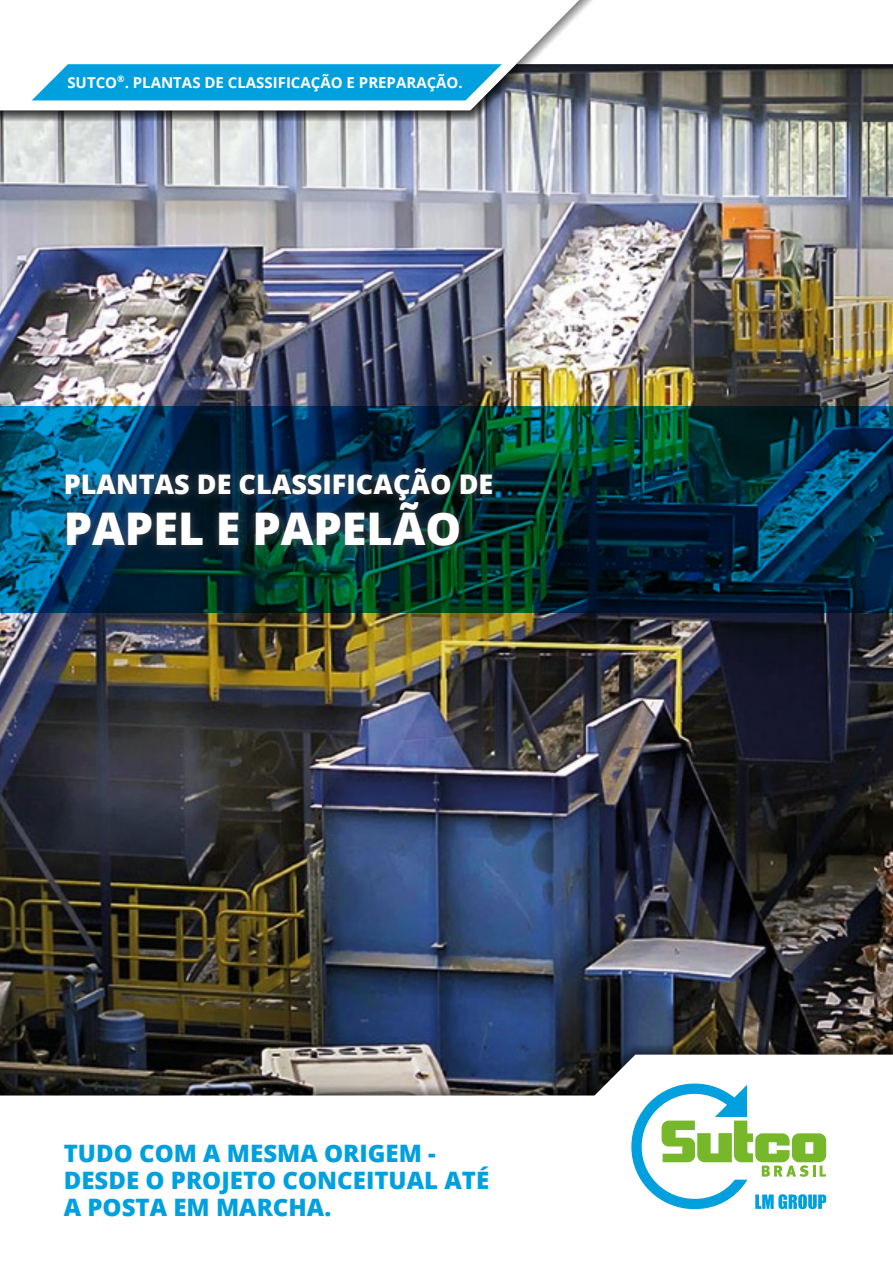
<style>
.page{position:relative;width:893px;height:1263px;background:#fff}
.page>*{position:absolute;margin:0;border:0;box-sizing:border-box;transform-origin:0 0}
.t1{font:800 45px "Open Sans";color:#fff}
.t2{font:800 27px "Open Sans";color:#fff}
.t3{font:800 24px/27px "Open Sans";color:#00a0de}
.t4{font:700 15px "Open Sans";color:#fff}
</style>
<div class="page">
<img style="left:0;top:121px;width:893px;height:923px">
<svg style="left:0;top:406px;width:893px;height:207px;background:#003645"></svg>
<div style="left:56px;top:460px;width:445px;height:95px;background:#575756;opacity:.75"></div>
<img style="left:0;top:1044px;width:893px;height:10px">
<svg style="left:0;top:1054px;width:893px;height:156px"></svg>
<svg style="left:631px;top:1083px;width:195px;height:126px"></svg>
<svg style="left:614px;top:110px;width:279px;height:11px;background:#696e74"></svg>
<svg style="left:614px;top:64px;width:279px;height:46px;background:#585752"></svg>
<svg style="left:0;top:64px;width:614px;height:57px;background:#797b80"></svg>
<svg style="left:0;top:0;width:603px;height:110px"></svg>
<svg style="left:32px;top:64px;width:470px;height:36px;background:#12a5de"></svg>
<p class="t4" style="left:67px;top:72px;width:397px">SUTCO<sup>®</sup>. PLANTAS DE CLASSIFICAÇÃO E PREPARAÇÃO.</p>
<p class="t2" style="left:64px;top:464px;width:431px">PLANTAS DE CLASSIFICAÇÃO DE</p>
<h1 class="t1" style="left:64px;top:494px;width:399px">PAPEL E PAPELÃO</h1>
<p class="t3" style="left:64px;top:1139px;width:427px">TUDO COM A MESMA ORIGEM -<br>DESDE O PROJETO CONCEITUAL ATÉ<br>A POSTA EM MARCHA.</p>
</div>
